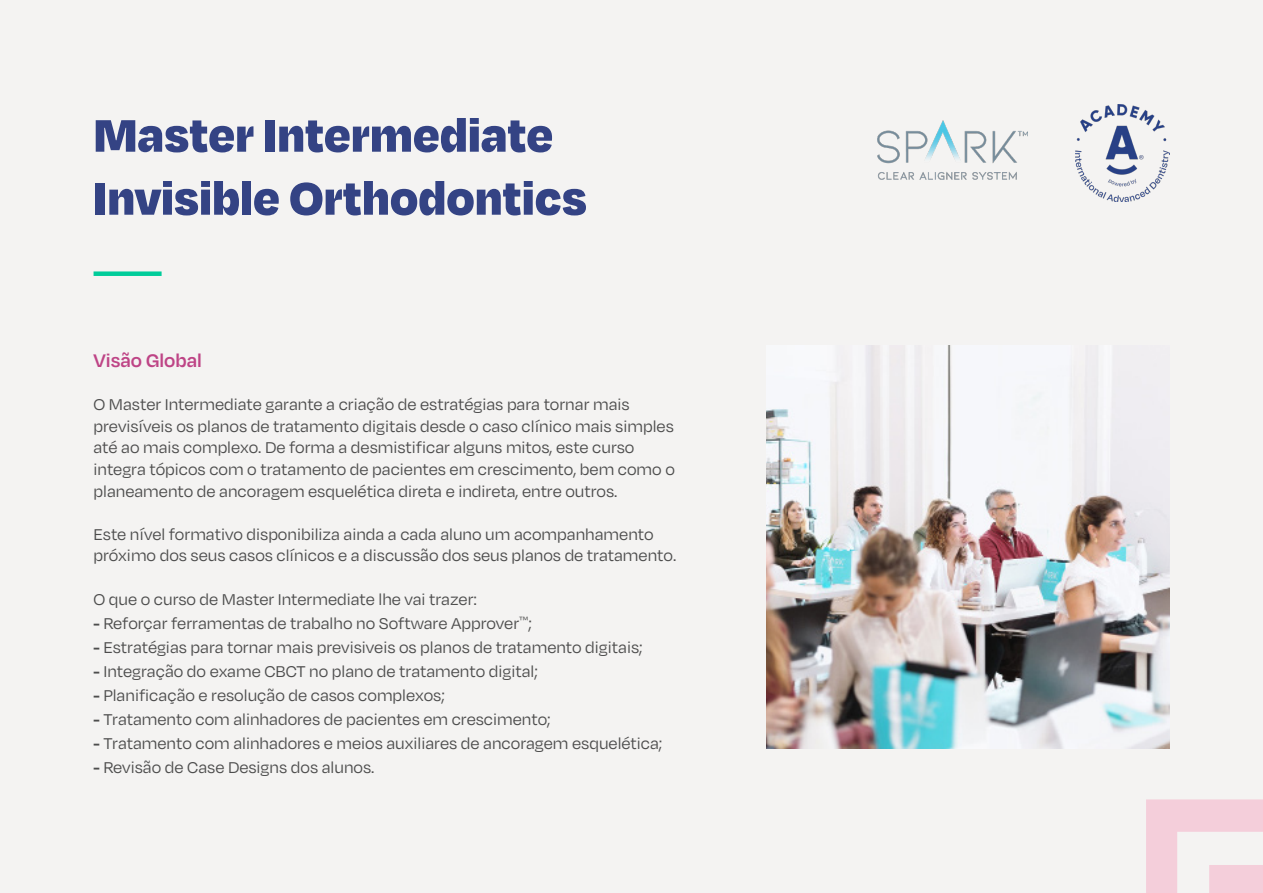
<style>
.page{position:relative;width:1263px;height:893px;background:#f4f3f2}
.page>*{position:absolute;margin:0;border:0;box-sizing:border-box;transform-origin:0 0}
.t1{font:900 52.5px "Degular";color:#344384}
.t2{font:600 21px "Degular";color:#be4486}
.t3{font:18px/21.6px "Degular";color:#4d4d4d}
.s1{font-weight:600}
</style>
<div class="page">
<div style="left:94px;top:271px;width:68px;height:5px;background:#00cc9a"></div>
<svg style="left:1146px;top:799px;width:117px;height:94px"></svg>
<img style="left:877px;top:120px;width:151px;height:60px">
<img style="left:1075px;top:105px;width:94px;height:97px">
<img style="left:766px;top:346px;width:403px;height:403px">
<p class="t1" style="left:94px;top:101px;width:461px">Master Intermediate</p>
<p class="t1" style="left:94px;top:164px;width:495px">Invisible Orthodontics</p>
<p class="t2" style="left:94px;top:347px;width:110px">Visão Global</p>
<p class="t3" style="left:94px;top:393px;width:583px">O Master Intermediate garante a criação de estratégias para tornar mais previsíveis os planos de tratamento digitais desde o caso clínico mais simples até ao mais complexo. De forma a desmistificar alguns mitos, este curso integra tópicos com o tratamento de pacientes em crescimento, bem como o planeamento de ancoragem esquelética direta e indireta, entre outros.</p>
<p class="t3" style="left:94px;top:523px;width:584px">Este nível formativo disponibiliza ainda a cada aluno um acompanhamento próximo dos seus casos clínicos e a discussão dos seus planos de tratamento.</p>
<p class="t3" style="left:94px;top:587px;width:385px">O que o curso de Master Intermediate lhe vai trazer:</p>
<p class="t3" style="left:94px;top:611px;width:440px"><span class="s1">-</span> Reforçar ferramentas de trabalho no Software Approver<sup>™</sup>;</p>
<p class="t3" style="left:94px;top:635px;width:551px"><span class="s1">-</span> Estratégias para tornar mais previsiveis os planos de tratamento digitais;</p>
<p class="t3" style="left:94px;top:659px;width:446px"><span class="s1">-</span> Integração do exame CBCT no plano de tratamento digital;</p>
<p class="t3" style="left:94px;top:683px;width:353px"><span class="s1">-</span> Planificação e resolução de casos complexos;</p>
<p class="t3" style="left:94px;top:707px;width:459px"><span class="s1">-</span> Tratamento com alinhadores de pacientes em crescimento;</p>
<p class="t3" style="left:94px;top:731px;width:570px"><span class="s1">-</span> Tratamento com alinhadores e meios auxiliares de ancoragem esquelética;</p>
<p class="t3" style="left:94px;top:755px;width:282px"><span class="s1">-</span> Revisão de Case Designs dos alunos.</p>
</div>
